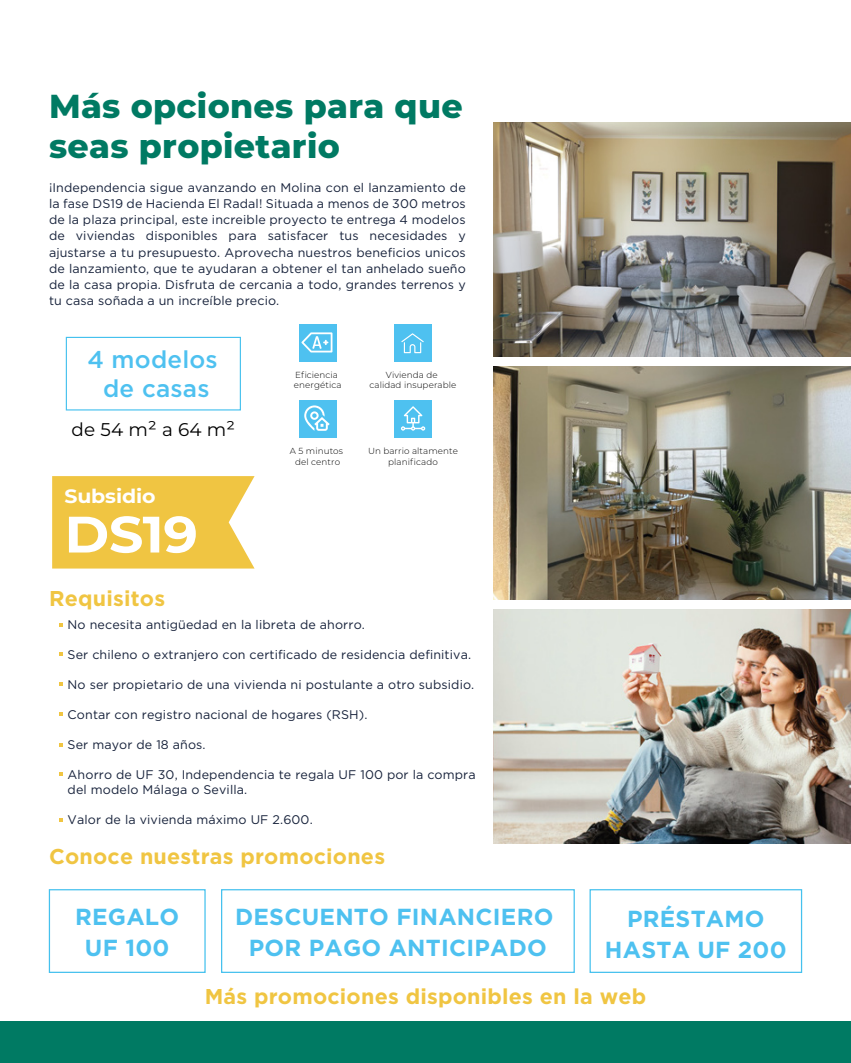
<style>
.page{position:relative;width:851px;height:1063px;background:#fff}
.page>*{position:absolute;margin:0;border:0;box-sizing:border-box;transform-origin:0 0}
.t1{font:700 51.12px "Montserrat";color:#fff;scale:1.06 1}
.t2{font:800 33.25px/39.9px "Montserrat";letter-spacing:.01em;color:#007a63}
.t3{font:500 24.25px/29.1px "Gotham Pro";letter-spacing:.01em;color:#4ec1f0;text-align:center}
.t4{font:700 23.25px/30.1px "Gotham Pro";letter-spacing:.01em;color:#4ec1f0;text-align:center}
.t5{font:700 21.38px "Gotham Pro";letter-spacing:.01em;color:#f0c542}
.t6{font:700 19.38px "Montserrat";letter-spacing:-.005em;color:#fff;scale:1.06 1}
.t7{font:18.38px "Montserrat";color:#000}
.t8{font:12.5px/16.2px "Gotham Pro";letter-spacing:.01em;color:#17223b}
.t9{font:300 8.75px/10.5px "Montserrat";letter-spacing:.01em;color:#000;text-align:center}
.s1{font-size:20.12px}
</style>
<div class="page">
<div style="left:66px;top:337px;width:175px;height:74px;background:#fff;border:1px solid #45c1ee"></div>
<svg style="left:52px;top:476px;width:202px;height:93px"></svg>
<div style="left:0;top:1021px;width:850px;height:42px;background:#007a63"></div>
<svg style="left:59px;top:623px;width:4px;height:3px"></svg>
<svg style="left:59px;top:652px;width:4px;height:3px"></svg>
<svg style="left:59px;top:682px;width:4px;height:3px"></svg>
<svg style="left:59px;top:713px;width:4px;height:3px"></svg>
<svg style="left:59px;top:743px;width:4px;height:3px"></svg>
<svg style="left:59px;top:773px;width:4px;height:3px"></svg>
<img style="left:494px;top:366px;width:356px;height:234px">
<img style="left:494px;top:123px;width:356px;height:233px">
<svg style="left:59px;top:818px;width:4px;height:3px"></svg>
<img style="left:494px;top:610px;width:356px;height:233px">
<div style="left:394px;top:324px;width:38px;height:38px;background:#4ec1f0"></div>
<svg style="left:401px;top:333px;width:22px;height:20px"></svg>
<div style="left:299px;top:324px;width:37px;height:38px;background:#4ec1f0"></div>
<div style="left:299px;top:400px;width:37px;height:38px;background:#4ec1f0"></div>
<svg style="left:304px;top:405px;width:25px;height:26px"></svg>
<div style="left:394px;top:400px;width:38px;height:38px;background:#4ec1f0"></div>
<svg style="left:401px;top:406px;width:24px;height:25px"></svg>
<div style="left:49px;top:889px;width:157px;height:84px;background:#fff;border:1px solid #45c1ee"></div>
<div style="left:589px;top:889px;width:213px;height:84px;background:#fff;border:1px solid #45c1ee"></div>
<div style="left:221px;top:889px;width:353px;height:84px;background:#fff;border:1px solid #45c1ee"></div>
<svg style="left:301px;top:332px;width:31px;height:20px"></svg>
<h2 class="t2" style="left:49px;top:84px;width:415px">Más opciones para que seas propietario</h2>
<p class="t8" style="left:49px;top:179px;width:418px;text-align:justify">¡Independencia sigue avanzando en Molina con el lanzamiento de la fase DS19 de Hacienda El Radal! Situada a menos de 300 metros de la plaza principal, este increible proyecto te entrega 4 modelos de viviendas disponibles para satisfacer tus necesidades y ajustarse a tu presupuesto. Aprovecha nuestros beneficios unicos de lanzamiento, que te ayudaran a obtener el tan anhelado sueño de la casa propia. Disfruta de cercania a todo, grandes terrenos y tu casa soñada a un increíble precio.</p>
<h3 class="t3" style="left:87px;top:344px;width:132px">4 modelos de casas</h3>
<h3 class="t7" style="left:72px;top:417px;width:165px">de 54 m<span class="s1">²</span> a 64 m<span class="s1">²</span></h3>
<h3 class="t6" style="left:64px;top:482px;width:87px">Subsidio</h3>
<h1 class="t1" style="left:64px;top:498px;width:127px">DS19</h1>
<h3 class="t5" style="left:49px;top:586px;width:117px">Requisitos</h3>
<p class="t9" style="left:294px;top:369px;width:49px;text-align:left">Eficiencia energética</p>
<p class="t9" style="left:290px;top:445px;width:55px">A 5 minutos del centro</p>
<p class="t9" style="left:369px;top:369px;width:88px">Vivienda de<br>calidad insuperable</p>
<p class="t9" style="left:368px;top:445px;width:91px">Un barrio altamente planificado</p>
<p class="t8" style="left:68px;top:616px;width:299px">No necesita antigüedad en la libreta de ahorro.</p>
<p class="t8" style="left:68px;top:646px;width:405px">Ser chileno o extranjero con certificado de residencia definitiva.</p>
<p class="t8" style="left:68px;top:676px;width:408px">No ser propietario de una vivienda ni postulante a otro subsidio.</p>
<p class="t8" style="left:68px;top:706px;width:301px">Contar con registro nacional de hogares (RSH).</p>
<p class="t8" style="left:68px;top:736px;width:139px">Ser mayor de 18 años.</p>
<p class="t8" style="left:68px;top:767px;width:409px;line-height:15px">Ahorro de UF 30, Independencia te regala UF 100 por la compra del modelo Málaga o Sevilla.</p>
<p class="t8" style="left:68px;top:811px;width:246px">Valor de la vivienda máximo UF 2.600.</p>
<h3 class="t5" style="left:49px;top:844px;width:337px">Conoce nuestras promociones</h3>
<h3 class="t4" style="left:75px;top:902px;width:106px">REGALO<br>UF 100</h3>
<h3 class="t4" style="left:605px;top:903px;width:183px">PRÉSTAMO<br>HASTA UF 200</h3>
<h3 class="t4" style="left:235px;top:902px;width:320px">DESCUENTO FINANCIERO<br>POR PAGO ANTICIPADO</h3>
<h3 class="t5" style="left:205px;top:984px;width:443px">Más promociones disponibles en la web</h3>
</div>
